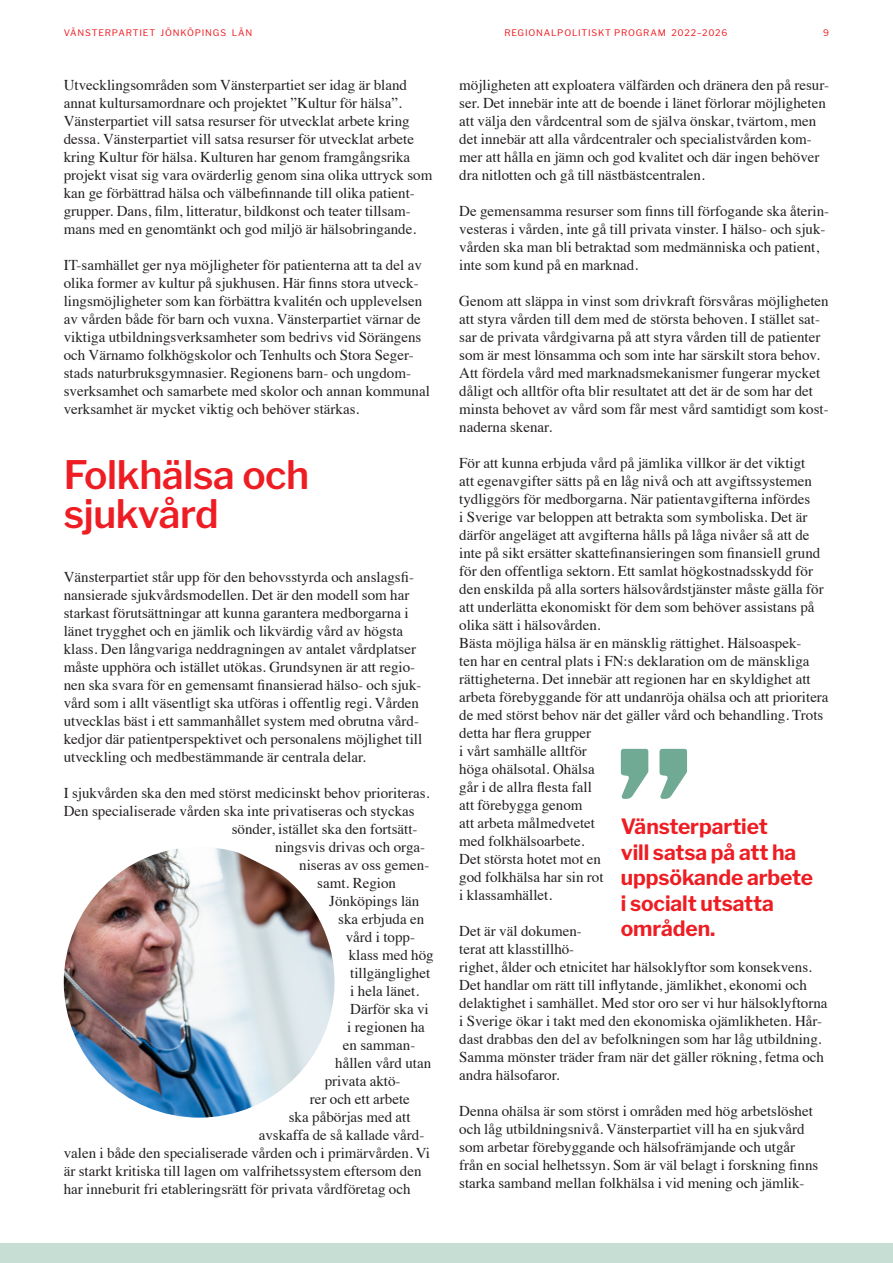
<style>
.page{position:relative;width:893px;height:1263px;background:#fff}
.page>*{position:absolute;margin:0;border:0;box-sizing:border-box;transform-origin:0 0}
.Rubrik_stor_Libre_Fr{font:600 39px/39px "Libre Franklin";letter-spacing:-.01em;color:#ee1d23}
.Citat_Libre_Franklin{font:700 21px/25.5px "Libre Franklin";letter-spacing:-.005em;color:#ee1d23}
.Bröd_Artikel_Times_1{font:15px/18px "Times";color:#231f20}
.t1{font:9px "Libre Franklin";letter-spacing:.085em;color:#ee1d23}
</style>
<div class="page">
<div style="left:0;top:1243px;width:893px;height:20px;background:#c6ded4"></div>
<img style="left:64px;top:848px;width:270px;height:269px">
<svg style="left:621px;top:749px;width:66px;height:50px"></svg>
<p class="t1" style="left:64px;top:26px;width:190px">VÄNSTERPARTIET JÖNKÖPINGS LÄN</p>
<p class="t1" style="left:504px;top:26px;width:225px">REGIONALPOLITISKT PROGRAM 2022–2026</p>
<p class="t1" style="left:823px;top:26px;width:7px">9</p>
<p class="Bröd_Artikel_Times_1" style="left:64px;top:75px;width:370px">Utvecklingsområden som Vänsterpartiet ser idag är bland annat kultursamordnare och projektet ”Kultur för hälsa”.<br>Vänsterpartiet vill satsa resurser för utvecklat arbete kring dessa. Vänsterpartiet vill satsa resurser för utvecklat arbete kring Kultur för hälsa. Kulturen har genom framgångsrika projekt visat sig vara ovärderlig genom sina olika uttryck som kan ge förbättrad hälsa och välbefinnande till olika patient&shy;grupper. Dans, film, litteratur, bildkonst och teater tillsam&shy;mans med en genomtänkt och god miljö är hälsobringande.</p>
<p class="Bröd_Artikel_Times_1" style="left:64px;top:255px;width:368px">IT-samhället ger nya möjligheter för patienterna att ta del av olika former av kultur på sjukhusen. Här finns stora utveck&shy;lingsmöjligheter som kan förbättra kvalitén och upplevelsen av vården både för barn och vuxna. Vänsterpartiet värnar de viktiga utbildningsverksamheter som bedrivs vid Sörängens och Värnamo folkhögskolor och Tenhults och Stora Seger&shy;stads naturbruksgymnasier. Regionens barn- och ungdom&shy;sverksamhet och samarbete med skolor och annan kommunal verksamhet är mycket viktig och behöver stärkas.</p>
<p class="Rubrik_stor_Libre_Fr" style="left:64px;top:452px;width:247px">Folkhälsa och sjukvård</p>
<p class="Bröd_Artikel_Times_1" style="left:64px;top:567px;width:360px">Vänsterpartiet står upp för den behovsstyrda och anslagsfi&shy;nansierade sjukvårdsmodellen. Det är den modell som har starkast förutsättningar att kunna garantera medborgarna i länet trygghet och en jämlik och likvärdig vård av högsta klass. Den långvariga neddragningen av antalet vårdplatser måste upphöra och istället utökas. Grundsynen är att regio&shy;nen ska svara för en gemensamt finansierad hälso- och sjuk&shy;vård som i allt väsentligt ska utföras i offentlig regi. Vården utvecklas bäst i ett sammanhållet system med obrutna vård&shy;kedjor där patientperspektivet och personalens möjlighet till utveckling och medbestämmande är centrala delar.</p>
<p class="Bröd_Artikel_Times_1" style="left:64px;top:783px;width:367px">I sjukvården ska den med störst medicinskt behov prioriteras.</p>
<p class="Bröd_Artikel_Times_1" style="left:64px;top:801px;width:352px">Den specialiserade vården ska inte privatiseras och styckas</p>
<p class="Bröd_Artikel_Times_1" style="left:232px;top:819px;width:187px">sönder, istället ska den fortsätt-</p>
<p class="Bröd_Artikel_Times_1" style="left:275px;top:837px;width:151px">ningsvis drivas och orga-</p>
<p class="Bröd_Artikel_Times_1" style="left:299px;top:855px;width:132px">niseras av oss gemen-</p>
<p class="Bröd_Artikel_Times_1" style="left:317px;top:873px;width:80px">samt. Region</p>
<p class="Bröd_Artikel_Times_1" style="left:329px;top:891px;width:92px">Jönköpings län</p>
<p class="Bröd_Artikel_Times_1" style="left:338px;top:909px;width:87px">ska erbjuda en</p>
<p class="Bröd_Artikel_Times_1" style="left:346px;top:927px;width:71px">vård i topp-</p>
<p class="Bröd_Artikel_Times_1" style="left:349px;top:945px;width:86px">klass med hög</p>
<p class="Bröd_Artikel_Times_1" style="left:350px;top:963px;width:82px">tillgänglighet</p>
<p class="Bröd_Artikel_Times_1" style="left:350px;top:981px;width:70px">i hela länet.</p>
<p class="Bröd_Artikel_Times_1" style="left:350px;top:999px;width:80px">Därför ska vi</p>
<p class="Bröd_Artikel_Times_1" style="left:347px;top:1017px;width:79px">i regionen ha</p>
<p class="Bröd_Artikel_Times_1" style="left:343px;top:1035px;width:74px">en samman-</p>
<p class="Bröd_Artikel_Times_1" style="left:335px;top:1053px;width:97px">hållen vård utan</p>
<p class="Bröd_Artikel_Times_1" style="left:325px;top:1071px;width:77px">privata aktö-</p>
<p class="Bröd_Artikel_Times_1" style="left:310px;top:1089px;width:102px">rer och ett arbete</p>
<p class="Bröd_Artikel_Times_1" style="left:289px;top:1107px;width:123px">ska påbörjas med att</p>
<p class="Bröd_Artikel_Times_1" style="left:259px;top:1125px;width:167px">avskaffa de så kallade vård-</p>
<p class="Bröd_Artikel_Times_1" style="left:64px;top:1143px;width:368px">valen i både den specialiserade vården och i primärvården. Vi</p>
<p class="Bröd_Artikel_Times_1" style="left:64px;top:1161px;width:359px">är starkt kritiska till lagen om valfrihetssystem eftersom den</p>
<p class="Bröd_Artikel_Times_1" style="left:64px;top:1179px;width:348px">har inneburit fri etableringsrätt för privata vårdföretag och</p>
<p class="Bröd_Artikel_Times_1" style="left:459px;top:75px;width:371px">möjligheten att exploatera välfärden och dränera den på resur&shy;ser. Det innebär inte att de boende i länet förlorar möjligheten att välja den vårdcentral som de själva önskar, tvärtom, men det innebär att alla vårdcentraler och specialistvården kom&shy;mer att hålla en jämn och god kvalitet och där ingen behöver dra nitlotten och gå till nästbästcentralen.</p>
<p class="Bröd_Artikel_Times_1" style="left:459px;top:201px;width:371px">De gemensamma resurser som finns till förfogande ska återin&shy;vesteras i vården, inte gå till privata vinster. I hälso- och sjuk&shy;vården ska man bli betraktad som medmänniska och patient, inte som kund på en marknad.</p>
<p class="Bröd_Artikel_Times_1" style="left:459px;top:291px;width:371px">Genom att släppa in vinst som drivkraft försvåras möjligheten att styra vården till dem med de största behoven. I stället sat&shy;sar de privata vårdgivarna på att styra vården till de patienter som är mest lönsamma och som inte har särskilt stora behov.<br>Att fördela vård med marknadsmekanismer fungerar mycket dåligt och alltför ofta blir resultatet att det är de som har det minsta behovet av vård som får mest vård samtidigt som kost&shy;naderna skenar.</p>
<p class="Bröd_Artikel_Times_1" style="left:459px;top:453px;width:366px">För att kunna erbjuda vård på jämlika villkor är det viktigt att egenavgifter sätts på en låg nivå och att avgiftssystemen tydliggörs för medborgarna. När patientavgifterna infördes<br>i Sverige var beloppen att betrakta som symboliska. Det är därför angeläget att avgifterna hålls på låga nivåer så att de inte på sikt ersätter skattefinansieringen som finansiell grund för den offentliga sektorn. Ett samlat högkostnadsskydd för den enskilda på alla sorters hälsovårdstjänster måste gälla för att underlätta ekonomiskt för dem som behöver assistans på olika sätt i hälsovården.</p>
<p class="Bröd_Artikel_Times_1" style="left:459px;top:633px;width:371px">Bästa möjliga hälsa är en mänsklig rättighet. Hälsoaspek-<br>ten har en central plats i FN:s deklaration om de mänskliga rättigheterna. Det innebär att regionen har en skyldighet att arbeta förebyggande för att undanröja ohälsa och att prioritera de med störst behov när det gäller vård och behandling. Trots detta har flera grupper<br>i vårt samhälle alltför<br>höga ohälsotal. Ohälsa<br>går i de allra flesta fall<br>att förebygga genom<br>att arbeta målmedvetet<br>med folkhälsoarbete.<br>Det största hotet mot en<br>god folkhälsa har sin rot<br>i klassamhället.</p>
<p class="Bröd_Artikel_Times_1" style="left:459px;top:921px;width:370px">Det är väl dokumen-<br>terat att klasstillhö-<br>righet, ålder och etnicitet har hälsoklyftor som konsekvens.<br>Det handlar om rätt till inflytande, jämlikhet, ekonomi och delaktighet i samhället. Med stor oro ser vi hur hälsoklyftorna i Sverige ökar i takt med den ekonomiska ojämlikheten. Hår&shy;dast drabbas den del av befolkningen som har låg utbildning.<br>Samma mönster träder fram när det gäller rökning, fetma och andra hälsofaror.</p>
<p class="Bröd_Artikel_Times_1" style="left:459px;top:1101px;width:361px">Denna ohälsa är som störst i områden med hög arbetslöshet och låg utbildningsnivå. Vänsterpartiet vill ha en sjukvård som arbetar förebyggande och hälsofrämjande och utgår från en social helhetssyn. Som är väl belagt i forskning finns starka samband mellan folkhälsa i vid mening och jämlik-</p>
<p class="Citat_Libre_Franklin" style="left:621px;top:812px;width:194px">Vänsterpartiet<br>vill satsa på att ha uppsökande arbete i socialt utsatta områden.</p>
</div>
